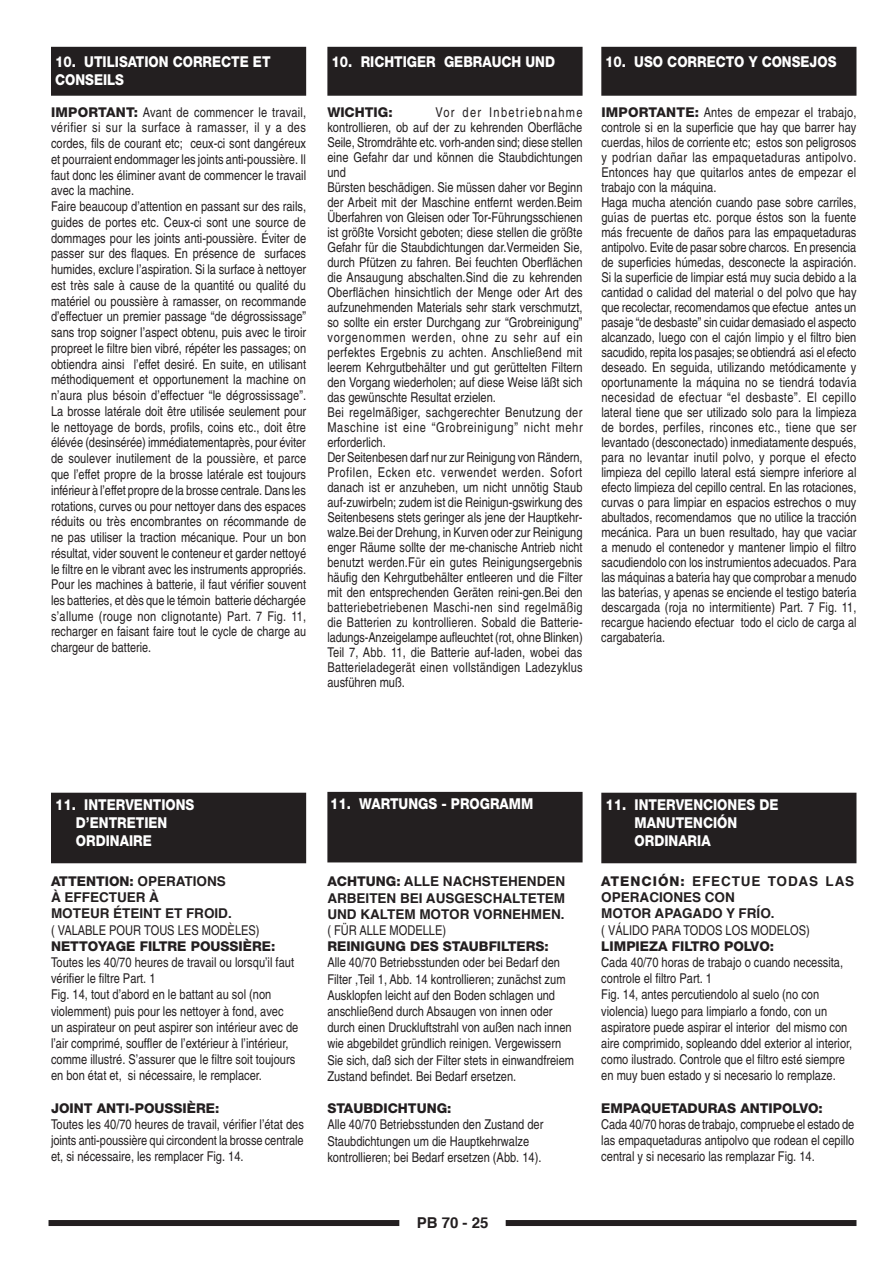
<style>
.page{position:relative;width:893px;height:1263px;background:#fff}
.page>*{position:absolute;margin:0;border:0;box-sizing:border-box;transform-origin:0 0}
.t1{font:800 15px/18px "Helvetica Neue";color:#fff;scale:.88 1}
.t2{font:700 15px "Helvetica";color:#231f20}
.t3{font:condensed 13.5px/15px "Helvetica";color:#231f20}
.t4{font:700 13.5px/16.2px "Helvetica";color:#231f20}
.t5{font:800 13.5px "Helvetica Neue";color:#231f20}
.s1{font-family:"Helvetica Neue";font-weight:800;font-stretch:normal}
.s2{font-family:"Helvetica";font-weight:700}
.s3{font-family:"Helvetica Neue";font-weight:800}
</style>
<div class="page">
<div style="left:49px;top:1220px;width:350px;height:6px;background:#231f20"></div>
<div style="left:506px;top:1220px;width:350px;height:6px;background:#231f20"></div>
<div style="left:52px;top:48px;width:253px;height:47px;background:#231f20"></div>
<div style="left:51px;top:47px;width:255px;height:49px;border:2px solid #231f20"></div>
<div style="left:52px;top:793px;width:253px;height:69px;background:#231f20"></div>
<div style="left:51px;top:793px;width:255px;height:70px;border:2px solid #231f20"></div>
<div style="left:328px;top:48px;width:254px;height:47px;background:#231f20"></div>
<div style="left:327px;top:47px;width:256px;height:49px;border:2px solid #231f20"></div>
<div style="left:328px;top:793px;width:254px;height:69px;background:#231f20"></div>
<div style="left:327px;top:792px;width:256px;height:70px;border:2px solid #231f20"></div>
<div style="left:602px;top:48px;width:254px;height:47px;background:#231f20"></div>
<div style="left:601px;top:47px;width:255px;height:49px;border:2px solid #231f20"></div>
<div style="left:602px;top:793px;width:254px;height:69px;background:#231f20"></div>
<div style="left:601px;top:793px;width:255px;height:70px;border:2px solid #231f20"></div>
<p class="t1" style="left:55px;top:53px;width:246px">10. UTILISATION CORRECTE ET<br>CONSEILS</p>
<p class="t3" style="left:51px;top:104px;width:257px;line-height:15.8px"><span class="s1">IMPORTANT:</span> Avant de commencer le travail, vérifier si sur la surface à ramasser, il y a des cordes, fils de courant etc; ceux-ci sont dangéreux et pourraient endommager les joints anti-poussière. Il faut donc les éliminer avant de commencer le travail avec la machine.<br>Faire beaucoup d’attention en passant sur des rails, guides de portes etc. Ceux-ci sont une source de dommages pour les joints anti-poussière. Éviter de passer sur des flaques. En présence de surfaces humides, exclure l’aspiration. Si la surface à nettoyer est très sale à cause de la quantité ou qualité du matériel ou poussière à ramasser, on recommande d’effectuer un premier passage “de dégrossissage” sans trop soigner l’aspect obtenu, puis avec le tiroir propreet le filtre bien vibré, répéter les passages; on obtiendra ainsi l’effet desiré. En suite, en utilisant méthodiquement et opportunement la machine on n’aura plus bésoin d’effectuer “le dégrossissage”.<br>La brosse latérale doit être utilisée seulement pour le nettoyage de bords, profils, coins etc., doit être élévée (desinsérée) immédiatementaprès, pour éviter de soulever inutilement de la poussière, et parce que l’effet propre de la brosse latérale est toujours inférieur à l’effet propre de la brosse centrale. Dans les rotations, curves ou pour nettoyer dans des espaces réduits ou très encombrantes on récommande de ne pas utiliser la traction mécanique. Pour un bon résultat, vider souvent le conteneur et garder nettoyé le filtre en le vibrant avec les instruments appropriés.<br>Pour les machines à batterie, il faut vérifier souvent les batteries, et dès que le témoin batterie déchargée s’allume (rouge non clignotante) Part. 7 Fig. 11, recharger en faisant faire tout le cycle de charge au chargeur de batterie.</p>
<p class="t1" style="left:332px;top:53px;width:255px">10. RICHTIGER GEBRAUCH UND</p>
<p class="t1" style="left:605px;top:53px;width:264px">10. USO CORRECTO Y CONSEJOS</p>
<p class="t5" style="left:327px;top:104px;width:67px">WICHTIG:</p>
<p class="t3" style="left:327px;top:105px;width:257px;text-indent:108px">Vor der Inbetriebnahme kontrollieren, ob auf der zu kehrenden Oberfläche Seile, Stromdrähte etc. vorh-anden sind; diese stellen eine Gefahr dar und können die Staubdichtungen und<br>Bürsten beschädigen. Sie müssen daher vor Beginn der Arbeit mit der Maschine entfernt werden.Beim Überfahren von Gleisen oder Tor-Führungsschienen ist größte Vorsicht geboten; diese stellen die größte Gefahr für die Staubdichtungen dar.Vermeiden Sie, durch Pfützen zu fahren. Bei feuchten Oberflächen die Ansaugung abschalten.Sind die zu kehrenden Oberflächen hinsichtlich der Menge oder Art des aufzunehmenden Materials sehr stark verschmutzt, so sollte ein erster Durchgang zur “Grobreinigung” vorgenommen werden, ohne zu sehr auf ein perfektes Ergebnis zu achten. Anschließend mit leerem Kehrgutbehälter und gut gerüttelten Filtern den Vorgang wiederholen; auf diese Weise läßt sich das gewünschte Resultat erzielen.<br>Bei regelmäßiger, sachgerechter Benutzung der Maschine ist eine “Grobreinigung” nicht mehr erforderlich.<br>Der Seitenbesen darf nur zur Reinigung von Rändern, Profilen, Ecken etc. verwendet werden. Sofort danach ist er anzuheben, um nicht unnötig Staub auf-zuwirbeln; zudem ist die Reinigun-gswirkung des Seitenbesens stets geringer als jene der Hauptkehr&shy;walze.Bei der Drehung, in Kurven oder zur Reinigung enger Räume sollte der me-chanische Antrieb nicht benutzt werden.Für ein gutes Reinigungsergebnis häufig den Kehrgutbehälter entleeren und die Filter mit den entsprechenden Geräten reini-gen.Bei den batteriebetriebenen Maschi-nen sind regelmäßig die Batterien zu kontrollieren. Sobald die Batterie&shy;ladungs-Anzeigelampe aufleuchtet (rot, ohne Blinken)<br>Teil 7, Abb. 11, die Batterie auf-laden, wobei das Batterieladegerät einen vollständigen Ladezyklus ausführen muß.</p>
<p class="t3" style="left:601px;top:104px;width:257px"><span class="s1">IMPORTANTE:</span> Antes de empezar el trabajo, controle si en la superficie que hay que barrer hay cuerdas, hilos de corriente etc; estos son peligrosos y podrían dañar las empaquetaduras antipolvo.<br>Entonces hay que quitarlos antes de empezar el trabajo con la máquina.<br>Haga mucha atención cuando pase sobre carriles, guías de puertas etc. porque éstos son la fuente más frecuente de daños para las empaquetaduras antipolvo. Evite de pasar sobre charcos. En presencia de superficies húmedas, desconecte la aspiración.<br>Si la superficie de limpiar está muy sucia debido a la cantidad o calidad del material o del polvo que hay que recolectar, recomendamos que efectue antes un pasaje “de desbaste” sin cuidar demasiado el aspecto alcanzado, luego con el cajón limpio y el filtro bien sacudido, repita los pasajes; se obtiendrá así el efecto deseado. En seguida, utilizando metódicamente y oportunamente la máquina no se tiendrá todavía necesidad de efectuar “el desbaste”. El cepillo lateral tiene que ser utilizado solo para la limpieza de bordes, perfiles, rincones etc., tiene que ser levantado (desconectado) inmediatamente después, para no levantar inutil polvo, y porque el efecto limpieza del cepillo lateral está siempre inferiore al efecto limpieza del cepillo central. En las rotaciones, curvas o para limpiar en espacios estrechos o muy abultados, recomendamos que no utilice la tracción mecánica. Para un buen resultado, hay que vaciar a menudo el contenedor y mantener limpio el filtro sacudiendolo con los instrumientos adecuados. Para las máquinas a batería hay que comprobar a menudo las baterías, y apenas se enciende el testigo batería descargada (roja no intermitiente) Part. 7 Fig. 11, recargue haciendo efectuar todo el ciclo de carga al cargabatería.</p>
<p class="t1" style="left:76px;top:796px;width:136px;text-indent:-21px">11. INTERVENTIONS<br>D’ENTRETIEN<br>ORDINAIRE</p>
<p class="t5" style="left:51px;top:873px;width:176px">ATTENTION: <span class="s2">OPERATIONS</span></p>
<p class="t4" style="left:51px;top:889px;width:182px">À EFFECTUER À<br>MOTEUR ÉTEINT ET FROID.</p>
<p class="t3" style="left:51px;top:922px;width:210px">( VALABLE POUR TOUS LES MODÈLES)</p>
<p class="t5" style="left:51px;top:938px;width:226px">NETTOYAGE FILTRE POUSSIÈRE:</p>
<p class="t3" style="left:51px;top:954px;width:249px;line-height:16.2px">Toutes les 40/70 heures de travail ou lorsqu’il faut vérifier le filtre Part. 1<br>Fig. 14, tout d’abord en le battant au sol (non violemment) puis pour les nettoyer à fond, avec un aspirateur on peut aspirer son intérieur avec de l’air comprimé, souffler de l’extérieur à l’intérieur, comme illustré. S’assurer que le filtre soit toujours en bon état et, si nécessaire, le remplacer.</p>
<p class="t5" style="left:51px;top:1100px;width:170px">JOINT ANTI-POUSSIÈRE:</p>
<p class="t3" style="left:51px;top:1116px;width:254px;line-height:16.2px;text-align:justify">Toutes les 40/70 heures de travail, vérifier l’état des joints anti-poussière qui circondent la brosse centrale et, si nécessaire, les remplacer Fig. 14.</p>
<p class="t1" style="left:330px;top:795px;width:232px">11. WARTUNGS - PROGRAMM</p>
<p class="t4" style="left:327px;top:873px;width:239px;text-align:justify"><span class="s3">ACHTUNG:</span> ALLE NACHSTEHENDEN ARBEITEN BEI AUSGESCHALTETEM UND KALTEM MOTOR VORNEHMEN.</p>
<p class="t3" style="left:327px;top:923px;width:120px">( FÜR ALLE MODELLE)</p>
<p class="t5" style="left:327px;top:938px;width:223px">REINIGUNG DES STAUBFILTERS:</p>
<p class="t3" style="left:327px;top:954px;width:248px;line-height:16.2px">Alle 40/70 Betriebsstunden oder bei Bedarf den Filter ,Teil 1, Abb. 14 kontrollieren; zunächst zum Ausklopfen leicht auf den Boden schlagen und anschließend durch Absaugen von innen oder durch einen Druckluftstrahl von außen nach innen wie abgebildet gründlich reinigen. Vergewissern Sie sich, daß sich der Filter stets in einwandfreiem Zustand befindet. Bei Bedarf ersetzen.</p>
<p class="t5" style="left:327px;top:1100px;width:126px">STAUBDICHTUNG:</p>
<p class="t3" style="left:327px;top:1116px;width:218px;line-height:16.2px">Alle 40/70 Betriebsstunden den Zustand der<br>Staubdichtungen um die Hauptkehrwalze kontrollieren; bei Bedarf ersetzen (Abb. 14).</p>
<p class="t2" style="left:417px;top:1209px;width:73px">PB 70 - 25</p>
<p class="t1" style="left:635px;top:796px;width:165px;text-indent:-29px">11. INTERVENCIONES DE<br>MANUTENCIÓN<br>ORDINARIA</p>
<p class="t4" style="left:601px;top:872px;width:254px"><span class="s3">ATENCIÓN:</span> EFECTUE TODAS LAS<br>OPERACIONES CON<br>MOTOR APAGADO Y FRÍO.</p>
<p class="t3" style="left:601px;top:922px;width:210px">( VÁLIDO PARA TODOS LOS MODELOS)</p>
<p class="t5" style="left:601px;top:938px;width:174px">LIMPIEZA FILTRO POLVO:</p>
<p class="t3" style="left:601px;top:954px;width:253px;line-height:16.2px">Cada 40/70 horas de trabajo o cuando necessita, controle el filtro Part. 1<br>Fig. 14, antes percutiendolo al suelo (no con violencia) luego para limpiarlo a fondo, con un aspiratore puede aspirar el interior del mismo con aire comprimido, sopleando ddel exterior al interior, como ilustrado. Controle que el filtro esté siempre en muy buen estado y si necesario lo remplaze.</p>
<p class="t5" style="left:601px;top:1100px;width:223px">EMPAQUETADURAS ANTIPOLVO:</p>
<p class="t3" style="left:601px;top:1116px;width:255px;line-height:16.2px;text-align:justify">Cada 40/70 horas de trabajo, compruebe el estado de las empaquetaduras antipolvo que rodean el cepillo central y si necesario las remplazar Fig. 14.</p>
</div>
